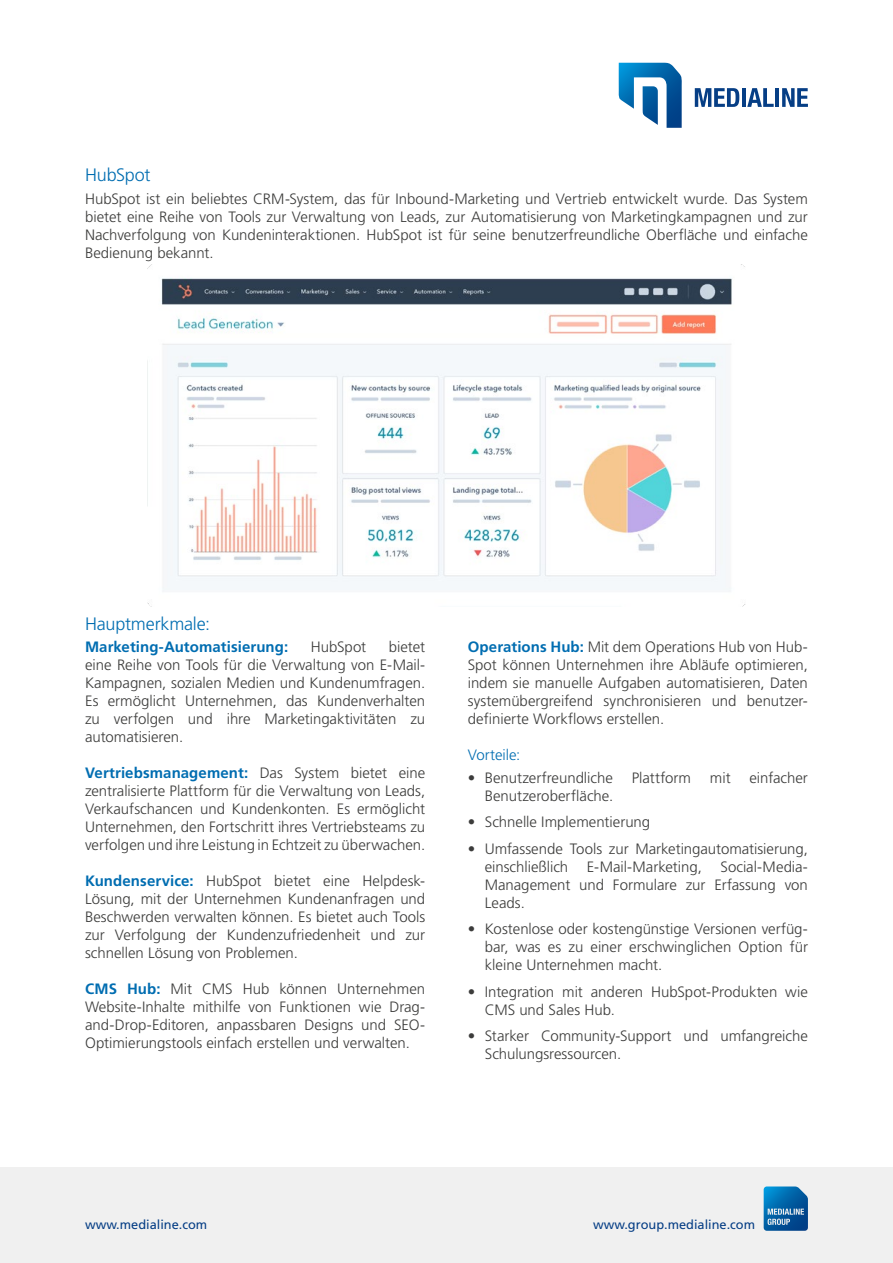
<style>
.page{position:relative;width:893px;height:1263px;background:#fff}
.page>*{position:absolute;margin:0;border:0;box-sizing:border-box;transform-origin:0 0}
.t1{font:300 18px "Frutiger LT Pro";letter-spacing:-.01em;color:#006db1}
.t2{font:300 15px/18px "Frutiger LT Pro";color:#3c3c3b;text-align:justify}
.t3{font:700 15px "Frutiger LT Pro";letter-spacing:.005em;color:#006db1}
.t4{font:300 15px "Frutiger LT Pro";color:#006db1}
.t5{font:12.75px "Frutiger LT Pro";color:#063e85}
.s1{font-weight:700;color:#006db1}
</style>
<div class="page">
<img style="left:147px;top:265px;width:599px;height:341px">
<div style="left:0;top:1167px;width:893px;height:96px;background:#f0f0f0"></div>
<svg style="left:764px;top:1186px;width:44px;height:45px;background:#2375b0"></svg>
<svg style="left:695px;top:88px;width:44px;height:19px"></svg>
<hr style="left:742px;top:88px;width:4px;height:19px;background:#063e85">
<svg style="left:747px;top:88px;width:27px;height:19px"></svg>
<hr style="left:775px;top:88px;width:4px;height:19px;background:#063e85">
<svg style="left:782px;top:88px;width:26px;height:19px"></svg>
<svg style="left:618px;top:63px;width:64px;height:65px"></svg>
<p class="t1" style="left:85px;top:165px;width:67px">HubSpot</p>
<p class="t2" style="left:85px;top:190px;width:724px">HubSpot ist ein beliebtes CRM-System, das für Inbound-Marketing und Vertrieb entwickelt wurde. Das System bietet eine Reihe von Tools zur Verwaltung von Leads, zur Automatisierung von Marketingkampagnen und zur Nachverfolgung von Kundeninteraktionen. HubSpot ist für seine benutzerfreundliche Oberfläche und einfache Bedienung bekannt.</p>
<p class="t1" style="left:85px;top:613px;width:127px">Hauptmerkmale:</p>
<p class="t3" style="left:85px;top:638px;width:205px">Marketing-Automatisierung:</p>
<p class="t2" style="left:311px;top:638px;width:57px">HubSpot</p>
<p class="t2" style="left:85px;top:638px;width:342px;text-indent:304px">bietet eine Reihe von Tools für die Verwaltung von E-Mail-Kampagnen, sozialen Medien und Kundenumfragen.<br>Es ermöglicht Unternehmen, das Kundenverhalten zu verfolgen und ihre Marketingaktivitäten zu automatisieren.</p>
<p class="t2" style="left:85px;top:764px;width:342px"><span class="s1">Vertriebsmanagement:</span> Das System bietet eine zentralisierte Plattform für die Verwaltung von Leads, Verkaufschancen und Kundenkonten. Es ermöglicht Unternehmen, den Fortschritt ihres Vertriebsteams zu verfolgen und ihre Leistung in Echtzeit zu überwachen.</p>
<p class="t2" style="left:85px;top:872px;width:342px"><span class="s1">Kundenservice:</span> HubSpot bietet eine Helpdesk-Lösung, mit der Unternehmen Kundenanfragen und Beschwerden verwalten können. Es bietet auch Tools zur Verfolgung der Kundenzufriedenheit und zur schnellen Lösung von Problemen.</p>
<p class="t2" style="left:85px;top:980px;width:342px"><span class="s1">CMS Hub:</span> Mit CMS Hub können Unternehmen Website-Inhalte mithilfe von Funktionen wie Drag&shy;and-Drop-Editoren, anpassbaren Designs und SEO-Optimierungstools einfach erstellen und verwalten.</p>
<p class="t2" style="left:468px;top:638px;width:342px"><span class="s1">Operations Hub:</span> Mit dem Operations Hub von Hub-Spot können Unternehmen ihre Abläufe optimieren, indem sie manuelle Aufgaben automatisieren, Daten systemübergreifend synchronisieren und benutzer&shy;definierte Workflows erstellen.</p>
<p class="t4" style="left:468px;top:746px;width:54px">Vorteile:</p>
<p class="t2" style="left:468px;top:768px;width:147px">• Benutzerfreundliche</p>
<p class="t2" style="left:632px;top:768px;width:61px">Plattform</p>
<p class="t2" style="left:710px;top:768px;width:22px">mit</p>
<p class="t2" style="left:749px;top:768px;width:60px">einfacher</p>
<p class="t2" style="left:485px;top:786px;width:130px">Benutzeroberfläche.</p>
<p class="t2" style="left:468px;top:813px;width:184px">• Schnelle Implementierung</p>
<p class="t2" style="left:485px;top:839px;width:325px;text-indent:-17px">• Umfassende Tools zur Marketingautomatisierung, einschließlich E-Mail-Marketing, Social-Media-Management und Formulare zur Erfassung von Leads.</p>
<p class="t2" style="left:485px;top:920px;width:325px;text-indent:-17px">• Kostenlose oder kostengünstige Versionen verfüg&shy;bar, was es zu einer erschwinglichen Option für kleine Unternehmen macht.</p>
<p class="t2" style="left:485px;top:982px;width:325px;text-indent:-17px">• Integration mit anderen HubSpot-Produkten wie<br>CMS und Sales Hub.</p>
<p class="t2" style="left:485px;top:1027px;width:325px;text-indent:-17px">• Starker Community-Support und umfangreiche<br>Schulungsressourcen.</p>
<p class="t5" style="left:85px;top:1216px;width:124px">www.medialine.com</p>
<p class="t5" style="left:593px;top:1216px;width:164px">www.group.medialine.com</p>
</div>
